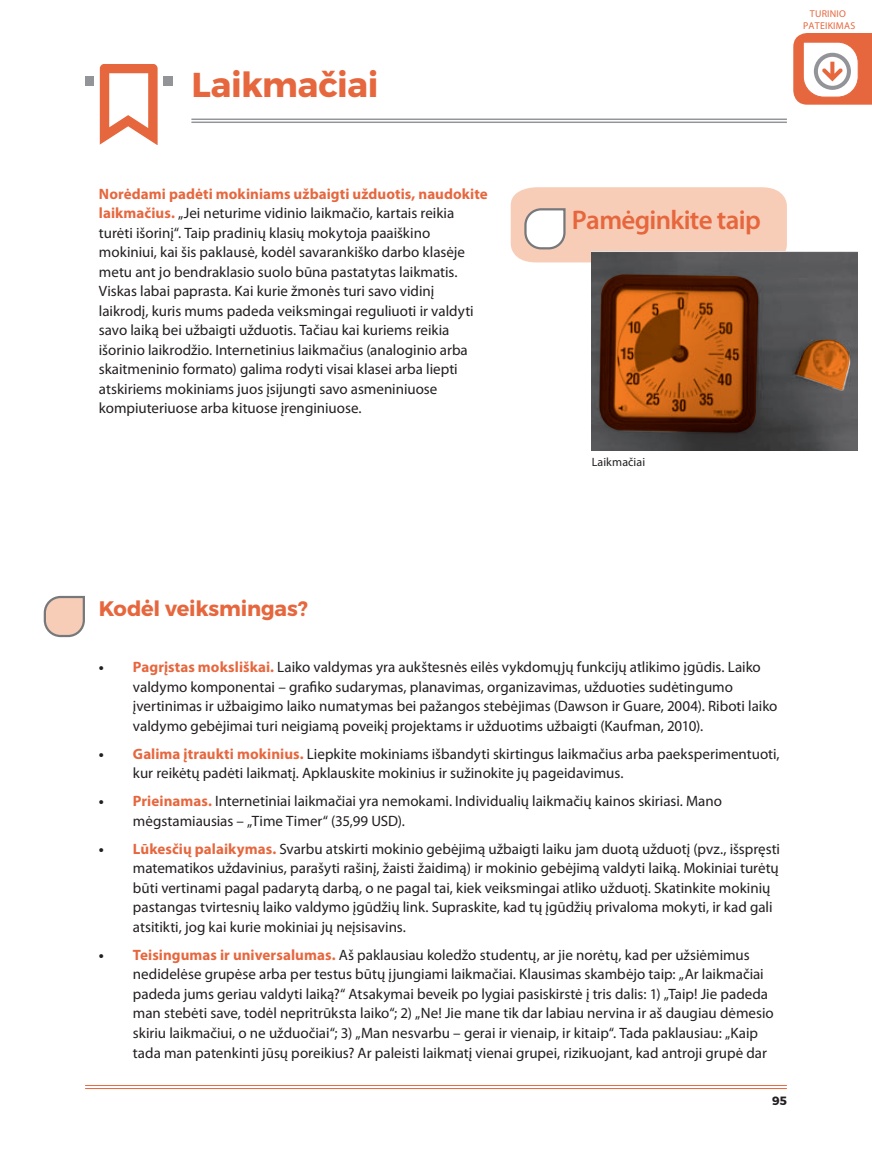
<style>
.page{position:relative;width:872px;height:1149px;background:#fff}
.page>*{position:absolute;margin:0;border:0;box-sizing:border-box;transform-origin:0 0}
.t1{font:700 34.5px "Montserrat";letter-spacing:-.01em;color:#e6673e}
.t2{font:600 27px "Myriad Pro";letter-spacing:-.025em;color:#e6673e}
.t3{font:700 21px "Montserrat";letter-spacing:-.01em;color:#e6673e}
.t4{font:15px/19.5px "Myriad Pro";color:#231f20}
.t5{font:12px "Myriad Pro";letter-spacing:.005em;color:#231f20}
.t6{font:700 12px "Montserrat";color:#231f20}
.t7{font:9.9px/11.9px "Myriad";letter-spacing:.02em;color:#e6673e;text-align:center}
.s1{font-weight:700;color:#e6673e}
.s2{font-weight:700}
</style>
<div class="page">
<hr style="left:85px;top:1084px;width:701px;height:1px;background:#e6673e">
<hr style="left:85px;top:1087px;width:701px;height:1px;background:#e6673e">
<svg style="left:793px;top:33px;width:79px;height:72px"></svg>
<div style="left:85px;top:76px;width:9px;height:9px;background:#929497"></div>
<div style="left:163px;top:76px;width:10px;height:9px;background:#929497"></div>
<svg style="left:100px;top:64px;width:58px;height:81px"></svg>
<hr style="left:191px;top:118px;width:596px;height:2px;background:#939598">
<hr style="left:191px;top:121px;width:596px;height:2px;background:#939598">
<svg style="left:511px;top:187px;width:276px;height:75px"></svg>
<svg style="left:43px;top:595px;width:42px;height:42px"></svg>
<img style="left:591px;top:251px;width:266px;height:199px">
<h1 class="t1" style="left:191px;top:64px;width:189px">Laikmačiai</h1>
<p class="t4" style="left:99px;top:183px;width:390px"><span class="s1">Norėdami padėti mokiniams užbaigti užduotis, naudokite laikmačius.</span> „Jei neturime vidinio laikmačio, kartais reikia turėti išorinį“. Taip pradinių klasių mokytoja paaiškino mokiniui, kai šis paklausė, kodėl savarankiško darbo klasėje metu ant jo bendraklasio suolo būna pastatytas laikmatis.<br>Viskas labai paprasta. Kai kurie žmonės turi savo vidinį<br>laikrodį, kuris mums padeda veiksmingai reguliuoti ir valdyti savo laiką bei užbaigti užduotis. Tačiau kai kuriems reikia išorinio laikrodžio. Internetinius laikmačius (analoginio arba skaitmeninio formato) galima rodyti visai klasei arba liepti atskiriems mokiniams juos įsijungti savo asmeniniuose kompiuteriuose arba kituose įrenginiuose.</p>
<p class="t7" style="left:803px;top:8px;width:54px">TURINIO<br>PATEIKIMAS</p>
<h2 class="t2" style="left:572px;top:203px;width:190px">Pamėginkite taip</h2>
<p class="t5" style="left:591px;top:454px;width:55px">Laikmačiai</p>
<h3 class="t3" style="left:99px;top:595px;width:210px">Kodėl veiksmingas?</h3>
<p class="t4" style="left:133px;top:657px;width:646px;text-indent:-34px"><span class="s2">•</span> <span class="s1">Pagrįstas moksliškai.</span> Laiko valdymas yra aukštesnės eilės vykdomųjų funkcijų atlikimo įgūdis. Laiko valdymo komponentai – grafiko sudarymas, planavimas, organizavimas, užduoties sudėtingumo įvertinimas ir užbaigimo laiko numatymas bei pažangos stebėjimas (Dawson ir Guare, 2004). Riboti laiko valdymo gebėjimai turi neigiamą poveikį projektams ir užduotims užbaigti (Kaufman, 2010).</p>
<p class="t4" style="left:133px;top:743px;width:648px;text-indent:-34px"><span class="s2">•</span> <span class="s1">Galima įtraukti mokinius.</span> Liepkite mokiniams išbandyti skirtingus laikmačius arba paeksperimentuoti, kur reikėtų padėti laikmatį. Apklauskite mokinius ir sužinokite jų pageidavimus.</p>
<p class="t4" style="left:133px;top:791px;width:590px;text-indent:-34px"><span class="s2">•</span> <span class="s1">Prieinamas.</span> Internetiniai laikmačiai yra nemokami. Individualių laikmačių kainos skiriasi. Mano mėgstamiausias – „Time Timer“ (35,99 USD).</p>
<p class="t4" style="left:133px;top:838px;width:648px;text-indent:-34px"><span class="s2">•</span> <span class="s1">Lūkesčių palaikymas.</span> Svarbu atskirti mokinio gebėjimą užbaigti laiku jam duotą užduotį (pvz., išspręsti matematikos uždavinius, parašyti rašinį, žaisti žaidimą) ir mokinio gebėjimą valdyti laiką. Mokiniai turėtų būti vertinami pagal padarytą darbą, o ne pagal tai, kiek veiksmingai atliko užduotį. Skatinkite mokinių pastangas tvirtesnių laiko valdymo įgūdžių link. Supraskite, kad tų įgūdžių privaloma mokyti, ir kad gali atsitikti, jog kai kurie mokiniai jų neįsisavins.</p>
<p class="t4" style="left:133px;top:944px;width:642px;text-indent:-34px"><span class="s2">•</span> <span class="s1">Teisingumas ir universalumas.</span> Aš paklausiau koledžo studentų, ar jie norėtų, kad per užsiėmimus nedidelėse grupėse arba per testus būtų įjungiami laikmačiai. Klausimas skambėjo taip: „Ar laikmačiai padeda jums geriau valdyti laiką?“ Atsakymai beveik po lygiai pasiskirstė į tris dalis: 1) „Taip! Jie padeda man stebėti save, todėl nepritrūksta laiko“; 2) „Ne! Jie mane tik dar labiau nervina ir aš daugiau dėmesio skiriu laikmačiui, o ne užduočiai“; 3) „Man nesvarbu – gerai ir vienaip, ir kitaip“. Tada paklausiau: „Kaip tada man patenkinti jūsų poreikius? Ar paleisti laikmatį vienai grupei, rizikuojant, kad antroji grupė dar</p>
<p class="t6" style="left:772px;top:1093px;width:16px">95</p>
</div>
